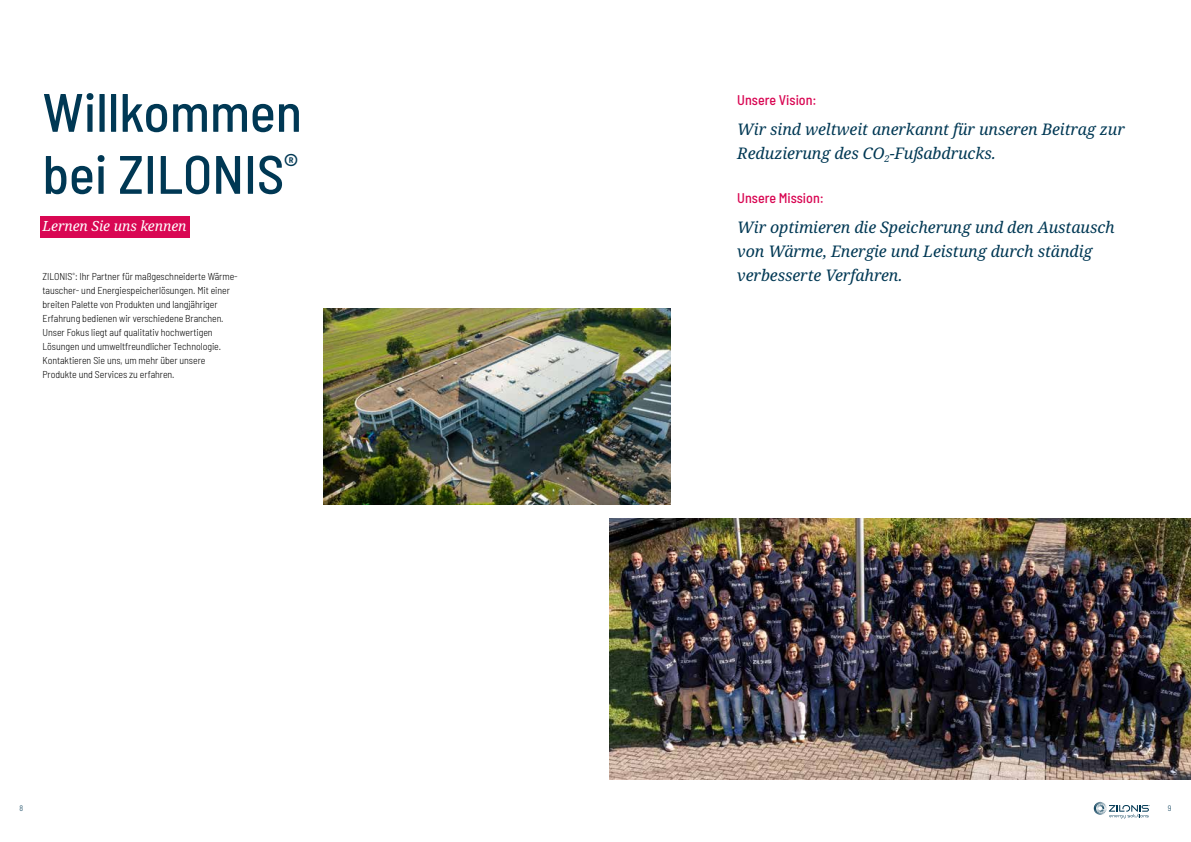
<style>
.page{position:relative;width:1191px;height:842px;background:#fff}
.page>*{position:absolute;margin:0;border:0;box-sizing:border-box;transform-origin:0 0}
.t1{font:500 semi-condensed 54px/62px "Barlow";color:#003854}
.t2{font:italic 16px/24px "Noto Serif";letter-spacing:-.005em;color:#003854}
.t3{font:500 semi-condensed 14px "Barlow";color:#d90753}
.t4{font:italic 14px "Noto Serif";letter-spacing:-.005em;color:#fff}
.t5{font:300 semi-condensed 10px/14px "Barlow";letter-spacing:-.005em;color:#000}
.t6{font:300 semi-condensed 8px "Barlow";color:#003854}
</style>
<div class="page">
<svg style="left:1093px;top:802px;width:56px;height:16px"></svg>
<div style="left:40px;top:216px;width:149px;height:22px;background:#d90753"></div>
<img style="left:323px;top:309px;width:347px;height:195px">
<img style="left:609px;top:518px;width:582px;height:261px">
<h1 class="t1" style="left:43px;top:77px;width:261px">Willkommen bei ZILONIS<sup>®</sup></h1>
<h3 class="t4" style="left:43px;top:216px;width:146px">Lernen Sie uns kennen</h3>
<p class="t5" style="left:43px;top:269px;width:197px">ZILONIS<sup>®</sup>: Ihr Partner für maßgeschneiderte Wärme&shy;tauscher- und Energiespeicherlösungen. Mit einer breiten Palette von Produkten und langähriger Erfahrung bedienen wir verschiedene Branchen.<br>Unser Fokus liegt auf qualitativ hochwertigen Lösungen und umweltfreundlicher Technologie.<br>Kontaktieren Sie uns, um mehr über unsere Produkte und Services zu erfahren.</p>
<h3 class="t3" style="left:737px;top:90px;width:81px">Unsere Vision:</h3>
<h2 class="t2" style="left:737px;top:117px;width:389px">Wir sind weltweit anerkannt für unseren Beitrag zur<br>Reduzierung des CO<sub>2</sub>-Fußabdrucks.</h2>
<h3 class="t3" style="left:737px;top:188px;width:88px">Unsere Mission:</h3>
<h2 class="t2" style="left:737px;top:215px;width:379px">Wir optimieren die Speicherung und den Austausch von Wärme, Energie und Leistung durch ständig verbesserte Verfahren.</h2>
<p class="t6" style="left:19px;top:803px;width:5px">8</p>
<p class="t6" style="left:1167px;top:803px;width:5px">9</p>
</div>
